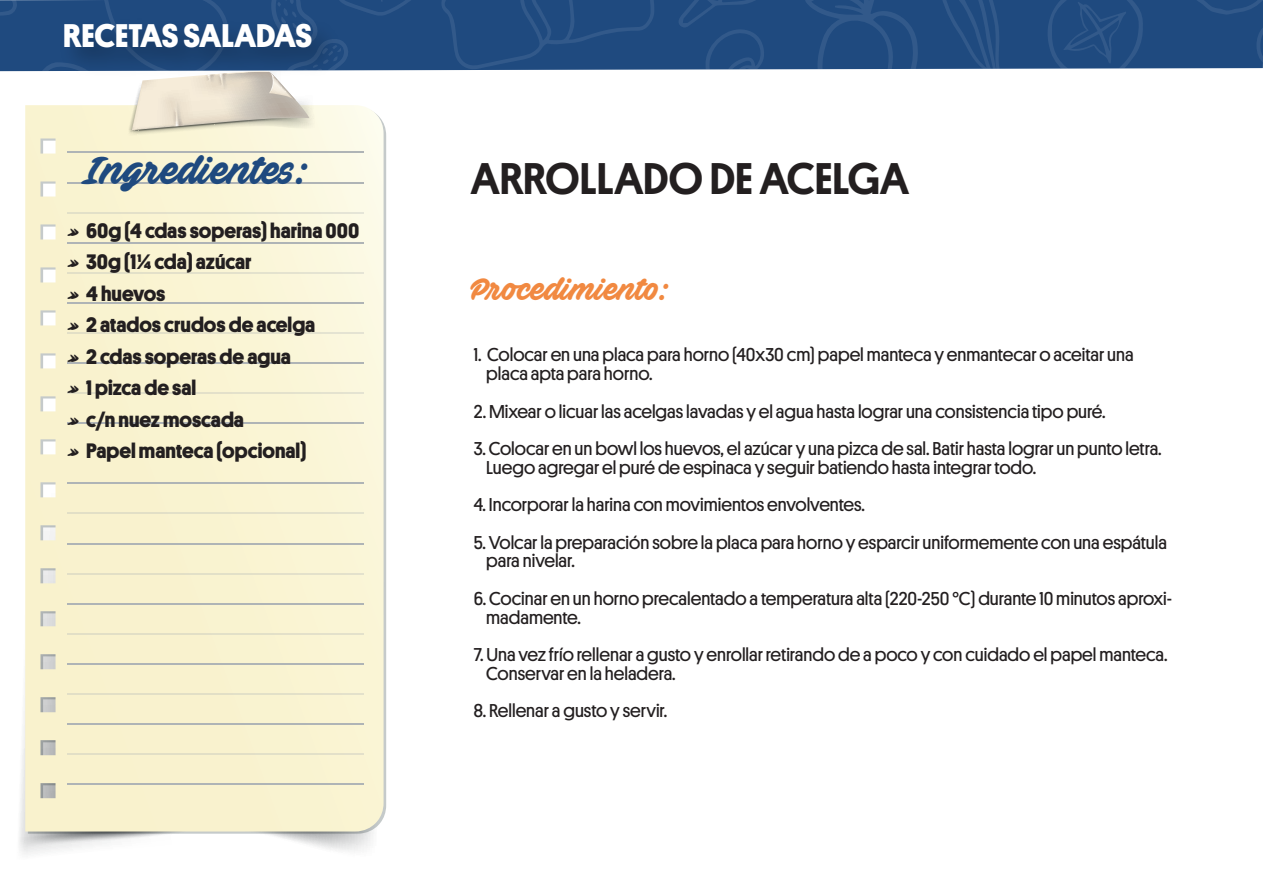
<style>
.page{position:relative;width:1263px;height:893px;background:#fff}
.page>*{position:absolute;margin:0;border:0;box-sizing:border-box;transform-origin:0 0}
.t1{font:500 44.7px "Platform";color:#231f20}
.t2{font:38.55px "Ave Fedan PERSONALUSEONLY";color:#1f4a7f}
.t3{font:700 33px "Platform";letter-spacing:-.005em;color:#fff}
.t4{font:30.45px "Ave Fedan PERSONALUSEONLY";color:#f18941}
.t5{font:700 21.15px/31.5px "Platform";color:#231f20}
.t6{font:18.75px/18.8px "Platform";color:#231f20}
.s1{font-family:"Ave Fedan PERSONALUSEONLY";font-weight:400}
</style>
<div class="page">
<div style="left:425px;top:0;width:757px;height:71px;background:#1f4a7f"></div>
<svg style="left:439px;top:0;width:224px;height:71px;background:#244e82"></svg>
<svg style="left:1182px;top:0;width:81px;height:69px;background:#224d81"></svg>
<svg style="left:1046px;top:0;width:97px;height:71px;background:#2a5385"></svg>
<svg style="left:678px;top:0;width:358px;height:71px;background:#275184"></svg>
<svg style="left:19px;top:484px;width:368px;height:371px"></svg>
<svg style="left:25px;top:137px;width:359px;height:694px;background:#f8f2d2"></svg>
<hr style="left:67px;top:152px;width:297px;height:1px;background:#afb4b6">
<hr style="left:67px;top:182px;width:297px;height:1px;background:#afb4b6">
<hr style="left:67px;top:212px;width:297px;height:1px;background:#afb4b6">
<hr style="left:67px;top:242px;width:297px;height:1px;background:#afb4b6">
<hr style="left:67px;top:272px;width:297px;height:1px;background:#afb4b6">
<hr style="left:67px;top:302px;width:297px;height:1px;background:#afb4b6">
<hr style="left:67px;top:332px;width:297px;height:1px;background:#afb4b6">
<hr style="left:67px;top:362px;width:297px;height:2px;background:#afb4b6">
<hr style="left:67px;top:393px;width:297px;height:1px;background:#afb4b6">
<hr style="left:67px;top:423px;width:297px;height:1px;background:#afb4b6">
<hr style="left:67px;top:483px;width:297px;height:1px;background:#afb4b6">
<hr style="left:67px;top:513px;width:297px;height:1px;background:#afb4b6">
<hr style="left:67px;top:543px;width:297px;height:1px;background:#afb4b6">
<hr style="left:67px;top:573px;width:297px;height:1px;background:#afb4b6">
<hr style="left:67px;top:603px;width:297px;height:1px;background:#afb4b6">
<hr style="left:67px;top:633px;width:297px;height:1px;background:#afb4b6">
<hr style="left:67px;top:663px;width:297px;height:1px;background:#afb4b6">
<hr style="left:67px;top:693px;width:297px;height:1px;background:#afb4b6">
<hr style="left:67px;top:723px;width:297px;height:2px;background:#afb4b6">
<hr style="left:67px;top:754px;width:297px;height:1px;background:#afb4b6">
<hr style="left:67px;top:784px;width:297px;height:1px;background:#afb4b6">
<svg style="left:0;top:0;width:425px;height:137px"></svg>
<h3 class="t3" style="left:63px;top:12px;width:251px">RECETAS SALADAS</h3>
<h2 class="t2" style="left:81px;top:147px;width:229px">Ingredientes:</h2>
<p class="t5" style="left:67px;top:213px;width:293px"><span class="s1">»</span> 60g (4 cdas soperas) harina 000 <span class="s1">»</span> 30g (1 ¼ cda) azúcar<br><span class="s1">»</span> 4 huevos<br><span class="s1">»</span> 2 atados crudos de acelga<br><span class="s1">»</span> 2 cdas soperas de agua<br><span class="s1">»</span> 1 pizca de sal<br><span class="s1">»</span> c/n nuez moscada<br><span class="s1">»</span> Papel manteca (opcional)</p>
<h1 class="t1" style="left:471px;top:146px;width:440px">ARROLLADO DE ACELGA</h1>
<h3 class="t4" style="left:470px;top:270px;width:200px">Procedimiento:</h3>
<p class="t6" style="left:486px;top:344px;width:649px;text-indent:-12px">1. Colocar en una placa para horno (40x30 cm) papel manteca y enmantecar o aceitar una placa apta para horno.</p>
<p class="t6" style="left:474px;top:401px;width:633px">2. Mixear o licuar las acelgas lavadas y el agua hasta lograr una consistencia tipo puré.</p>
<p class="t6" style="left:486px;top:438px;width:677px;text-indent:-12px">3. Colocar en un bowl los huevos, el azúcar y una pizca de sal. Batir hasta lograr un punto letra.<br>Luego agregar el puré de espinaca y seguir batiendo hasta integrar todo.</p>
<p class="t6" style="left:474px;top:494px;width:393px">4. Incorporar la harina con movimientos envolventes.</p>
<p class="t6" style="left:486px;top:532px;width:682px;text-indent:-12px">5. Volcar la preparación sobre la placa para horno y esparcir uniformemente con una espátula para nivelar.</p>
<p class="t6" style="left:486px;top:588px;width:687px;text-indent:-12px">6. Cocinar en un horno precalentado a temperatura alta (220-250 °C) durante 10 minutos aproxi&shy;madamente.</p>
<p class="t6" style="left:486px;top:644px;width:683px;text-indent:-12px">7. Una vez frío rellenar a gusto y enrollar retirando de a poco y con cuidado el papel manteca.<br>Conservar en la heladera.</p>
<p class="t6" style="left:474px;top:700px;width:195px">8. Rellenar a gusto y servir.</p>
</div>
